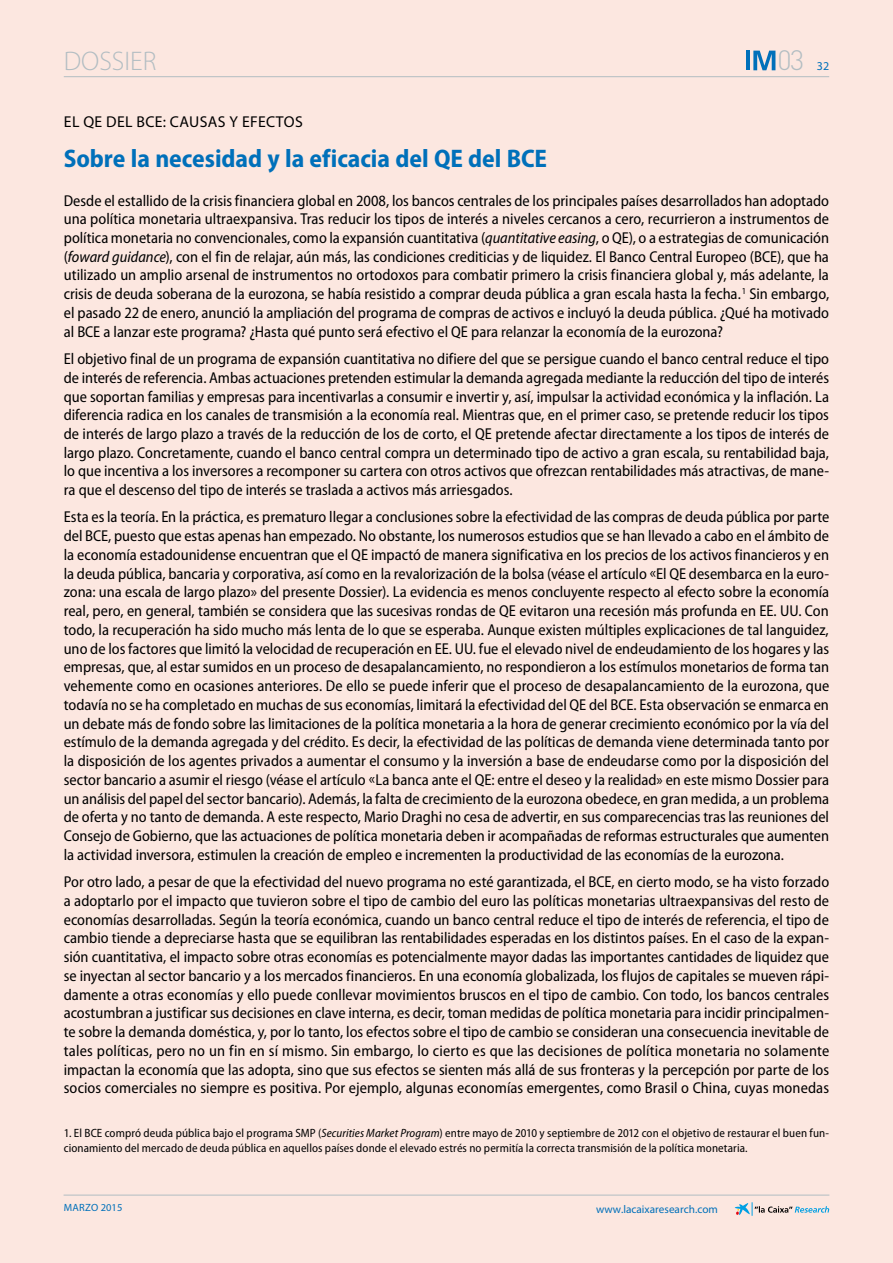
<style>
.page{position:relative;width:893px;height:1263px;background:#fce7e0}
.page>*{position:absolute;margin:0;border:0;box-sizing:border-box;transform-origin:0 0}
.t1{font:300 27.6px "DIN Pro";color:#b2bdc2}
.t2{font:300 27px "Myriad Pro";color:#b2bdc2}
.t3{font:700 semi-condensed 25.5px "Myriad Pro";color:#0070ba}
.t4{font:semi-condensed 15.75px/18.8px "Myriad Pro";color:#000;text-align:justify}
.t5{font:15.75px "Myriad Pro";letter-spacing:.02em;color:#000}
.t6{font:semi-condensed 12px/15px "Myriad Pro";letter-spacing:.01em;color:#000}
.t7{font:12px "Myriad Pro";color:#0070ba}
.t8{font:11.25px "Myriad Pro";color:#0070ba}
.t9{font:10.5px "Myriad Pro";letter-spacing:.02em;color:#0070ba}
.s1{font-style:italic}
</style>
<div class="page">
<hr style="left:64px;top:76px;width:765px;height:1px;background:#b2bdc2">
<hr style="left:64px;top:1195px;width:765px;height:1px;background:#b2bdc2">
<svg style="left:735px;top:1202px;width:94px;height:14px"></svg>
<svg style="left:753px;top:51px;width:22px;height:19px"></svg>
<hr style="left:746px;top:51px;width:4px;height:19px;background:#0070ba">
<h1 class="t1" style="left:777px;top:42px;width:28px">03</h1>
<h2 class="t2" style="left:64px;top:47px;width:94px">DOSSIER</h2>
<p class="t7" style="left:817px;top:60px;width:14px">32</p>
<p class="t5" style="left:64px;top:113px;width:240px">El QE DEL BCE: CAUSAS Y EFECTOS</p>
<h3 class="t3" style="left:64px;top:144px;width:485px">Sobre la necesidad y la eficacia del QE del BCE</h3>
<p class="t4" style="left:64px;top:191px;width:767px">Desde el estallido de la crisis financiera global en 2008, los bancos centrales de los principales países desarrollados han adoptado una política monetaria ultraexpansiva. Tras reducir los tipos de interés a niveles cercanos a cero, recurrieron a instrumentos de política monetaria no convencionales, como la expansión cuantitativa (<span class="s1">quantitative easing</span>, o QE), o a estrategias de comunicación (<span class="s1">foward guidance</span>), con el fin de relajar, aún más, las condiciones crediticias y de liquidez. El Banco Central Europeo (BCE), que ha utilizado un amplio arsenal de instrumentos no ortodoxos para combatir primero la crisis financiera global y, más adelante, la crisis de deuda soberana de la eurozona, se había resistido a comprar deuda pública a gran escala hasta la fecha.<sup>1</sup> Sin embargo, el pasado 22 de enero, anunció la ampliación del programa de compras de activos e incluyó la deuda pública. ¿Qué ha motivado al BCE a lanzar este programa? ¿Hasta qué punto será efectivo el QE para relanzar la economía de la eurozona?</p>
<p class="t4" style="left:64px;top:350px;width:767px">El objetivo final de un programa de expansión cuantitativa no difiere del que se persigue cuando el banco central reduce el tipo de interés de referencia. Ambas actuaciones pretenden estimular la demanda agregada mediante la reducción del tipo de interés que soportan familias y empresas para incentivarlas a consumir e invertir y, así, impulsar la actividad económica y la inflación. La diferencia radica en los canales de transmisión a la economía real. Mientras que, en el primer caso, se pretende reducir los tipos de interés de largo plazo a través de la reducción de los de corto, el QE pretende afectar directamente a los tipos de interés de largo plazo. Concretamente, cuando el banco central compra un determinado tipo de activo a gran escala, su rentabilidad baja, lo que incentiva a los inversores a recomponer su cartera con otros activos que ofrezcan rentabilidades más atractivas, de mane&shy;ra que el descenso del tipo de interés se traslada a activos más arriesgados.</p>
<p class="t4" style="left:64px;top:508px;width:767px">Esta es la teoría. En la práctica, es prematuro llegar a conclusiones sobre la efectividad de las compras de deuda pública por parte del BCE, puesto que estas apenas han empezado. No obstante, los numerosos estudios que se han llevado a cabo en el ámbito de la economía estadounidense encuentran que el QE impactó de manera significativa en los precios de los activos financieros y en la deuda pública, bancaria y corporativa, así como en la revalorización de la bolsa (véase el artículo «El QE desembarca en la euro&shy;zona: una escala de largo plazo» del presente Dossier). La evidencia es menos concluyente respecto al efecto sobre la economía real, pero, en general, también se considera que las sucesivas rondas de QE evitaron una recesión más profunda en EE. UU. Con todo, la recuperación ha sido mucho más lenta de lo que se esperaba. Aunque existen múltiples explicaciones de tal languidez, uno de los factores que limitó la velocidad de recuperación en EE. UU. fue el elevado nivel de endeudamiento de los hogares y las empresas, que, al estar sumidos en un proceso de desapalancamiento, no respondieron a los estímulos monetarios de forma tan vehemente como en ocasiones anteriores. De ello se puede inferir que el proceso de desapalancamiento de la eurozona, que todavía no se ha completado en muchas de sus economías, limitará la efectividad del QE del BCE. Esta observación se enmarca en un debate más de fondo sobre las limitaciones de la política monetaria a la hora de generar crecimiento económico por la vía del estímulo de la demanda agregada y del crédito. Es decir, la efectividad de las políticas de demanda viene determinada tanto por la disposición de los agentes privados a aumentar el consumo y la inversión a base de endeudarse como por la disposición del sector bancario a asumir el riesgo (véase el artículo «La banca ante el QE: entre el deseo y la realidad» en este mismo Dossier para un análisis del papel del sector bancario). Además, la falta de crecimiento de la eurozona obedece, en gran medida, a un problema de oferta y no tanto de demanda. A este respecto, Mario Draghi no cesa de advertir, en sus comparecencias tras las reuniones del Consejo de Gobierno, que las actuaciones de política monetaria deben ir acompañadas de reformas estructurales que aumenten la actividad inversora, estimulen la creación de empleo e incrementen la productividad de las economías de la eurozona.</p>
<p class="t4" style="left:64px;top:873px;width:767px">Por otro lado, a pesar de que la efectividad del nuevo programa no esté garantizada, el BCE, en cierto modo, se ha visto forzado a adoptarlo por el impacto que tuvieron sobre el tipo de cambio del euro las políticas monetarias ultraexpansivas del resto de economías desarrolladas. Según la teoría económica, cuando un banco central reduce el tipo de interés de referencia, el tipo de cambio tiende a depreciarse hasta que se equilibran las rentabilidades esperadas en los distintos países. En el caso de la expan&shy;sión cuantitativa, el impacto sobre otras economías es potencialmente mayor dadas las importantes cantidades de liquidez que se inyectan al sector bancario y a los mercados financieros. En una economía globalizada, los flujos de capitales se mueven rápi&shy;damente a otras economías y ello puede conllevar movimientos bruscos en el tipo de cambio. Con todo, los bancos centrales acostumbran a justificar sus decisiones en clave interna, es decir, toman medidas de política monetaria para incidir principalmen&shy;te sobre la demanda doméstica, y, por lo tanto, los efectos sobre el tipo de cambio se consideran una consecuencia inevitable de tales políticas, pero no un fin en sí mismo. Sin embargo, lo cierto es que las decisiones de política monetaria no solamente impactan la economía que las adopta, sino que sus efectos se sienten más allá de sus fronteras y la percepción por parte de los socios comerciales no siempre es positiva. Por ejemplo, algunas economías emergentes, como Brasil o China, cuyas monedas</p>
<p class="t6" style="left:64px;top:1126px;width:767px">1. El BCE compró deuda pública bajo el programa SMP (<span class="s1">Securities Market Program</span>) entre mayo de 2010 y septiembre de 2012 con el objetivo de restaurar el buen fun&shy;cionamiento del mercado de deuda pública en aquellos países donde el elevado estrés no permitía la correcta transmisión de la política monetaria.</p>
<p class="t9" style="left:64px;top:1202px;width:60px">MARZO 2015</p>
<p class="t8" style="left:596px;top:1203px;width:123px">www.lacaixaresearch.com</p>
</div>
